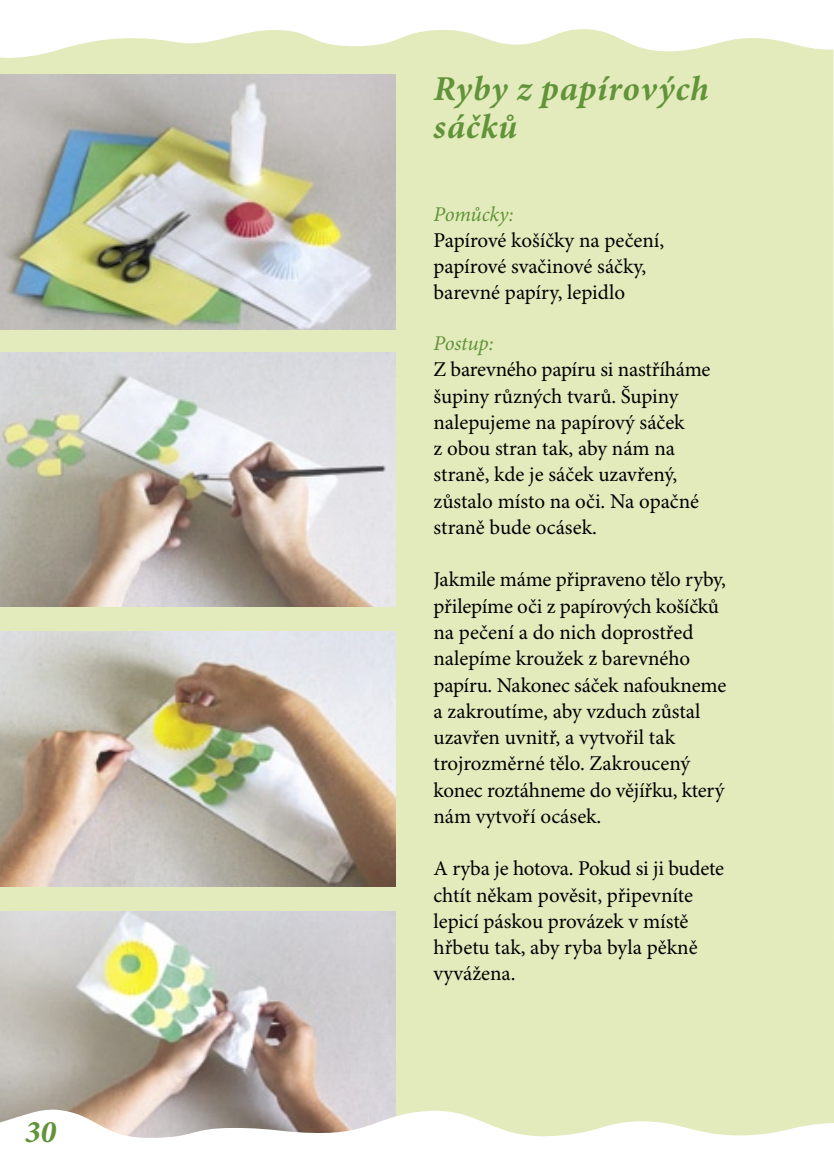
<style>
.page{position:relative;width:834px;height:1166px;background:#fff}
.page>*{position:absolute;margin:0;border:0;box-sizing:border-box;transform-origin:0 0}
.t1{font:italic 700 35px/38.5px "Minion Pro";letter-spacing:.02em;color:#619338}
.t2{font:italic 700 31.5px "Minion Pro";color:#619338}
.t3{font:21px/26.2px "Minion Pro";letter-spacing:-.005em;color:#000}
.t4{font:italic 21px "Minion Pro";letter-spacing:-.01em;color:#619338}
</style>
<div class="page">
<div style="left:0;top:63px;width:833px;height:1038px;background:#e3ebbd"></div>
<img style="left:0;top:74px;width:395px;height:255px">
<img style="left:0;top:352px;width:395px;height:255px">
<img style="left:0;top:632px;width:395px;height:254px">
<img style="left:0;top:911px;width:395px;height:190px">
<svg style="left:0;top:1101px;width:833px;height:37px"></svg>
<svg style="left:0;top:29px;width:833px;height:34px;fill:#e3ebbd"></svg>
<h2 class="t2" style="left:25px;top:1113px;width:33px">30</h2>
<h1 class="t1" style="left:433px;top:71px;width:276px">Ryby z papírových sáčků</h1>
<p class="t4" style="left:433px;top:201px;width:82px">Pomůcky:</p>
<p class="t3" style="left:433px;top:228px;width:232px">Papírové košíčky na pečení, papírové svačinové sáčky, barevné papíry, lepidlo</p>
<p class="t4" style="left:433px;top:331px;width:62px">Postup:</p>
<p class="t3" style="left:433px;top:357px;width:278px">Z barevného papíru si nastříháme šupiny různých tvarů. Šupiny nalepujeme na papírový sáček<br>z obou stran tak, aby nám na straně, kde je sáček uzavřený, zůstalo místo na oči. Na opačné straně bude ocásek.</p>
<p class="t3" style="left:433px;top:567px;width:294px">Jakmile máme připraveno tělo ryby, přilepíme oči z papírových košíčků na pečení a do nich doprostřed nalepíme kroužek z barevného papíru. Nakonec sáček nafoukneme a zakroutíme, aby vzduch zůstal uzavřen uvnitř, a vytvořil tak trojrozměrné tělo. Zakroucený konec roztáhneme do vějířku, který nám vytvoří ocásek.</p>
<p class="t3" style="left:433px;top:856px;width:292px">A ryba je hotova. Pokud si ji budete chtít někam pověsit, připevníte lepicí páskou provázek v místě hřbetu tak, aby ryba byla pěkně vyvážena.</p>
</div>
